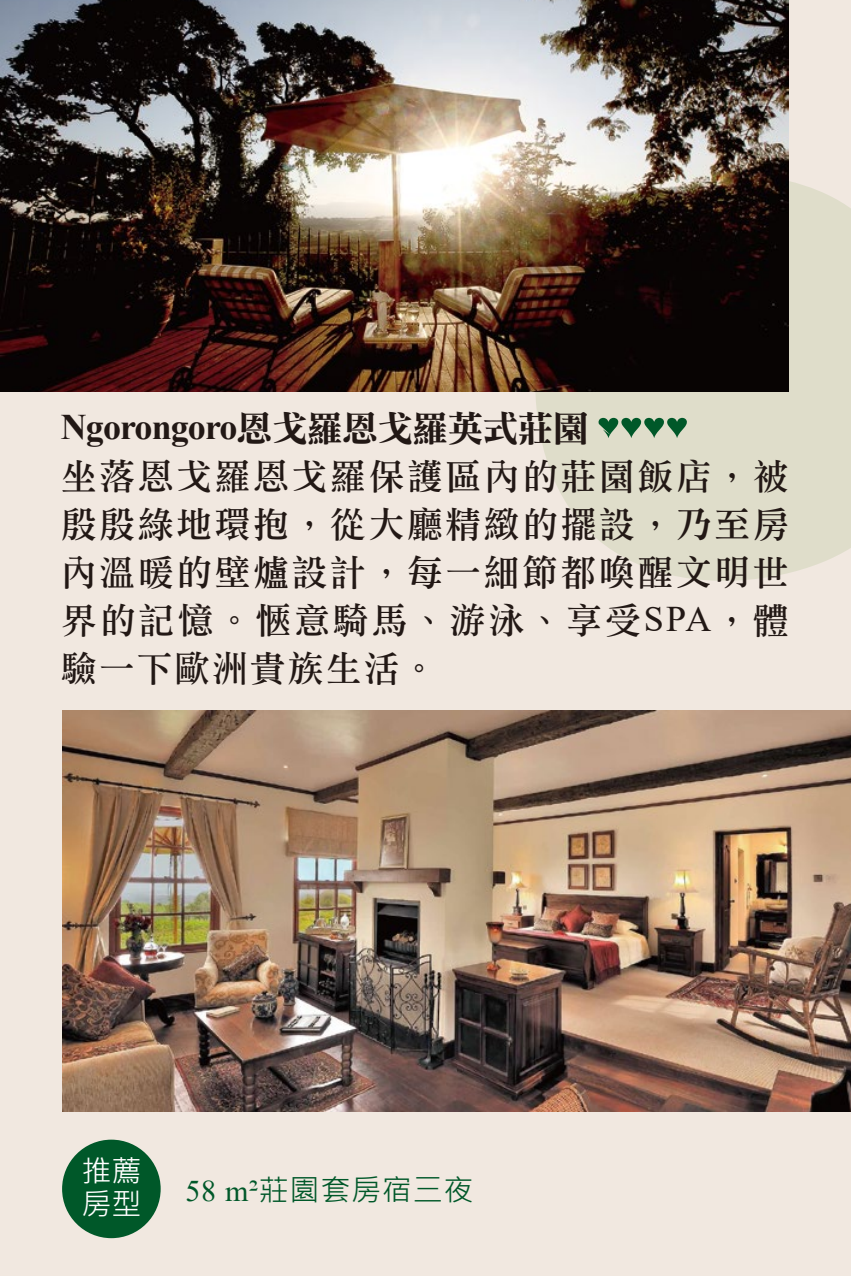
<style>
.page{position:relative;width:851px;height:1276px;background:#fff}
.page>*{position:absolute;margin:0;border:0;box-sizing:border-box;transform-origin:0 0}
.t1{font:36px/48px "DF Li Song W5 WIN BF";letter-spacing:.065em;color:#221815;text-align:justify}
.t2{font:700 36px "Times New Roman";letter-spacing:-.025em;color:#221815}
.t3{font:30px "Microsoft Jheng Hei";letter-spacing:.025em;color:#005829}
.t4{font:30px/33px "Microsoft Jheng Hei";color:#fff}
.s1{font-family:"DF Li Song W7 WIN BF";font-weight:400}
.s2{font-family:"Times New Roman"}
</style>
<div class="page">
<div style="left:0;top:0;width:850px;height:1276px;background:#f1e8e0"></div>
<svg style="left:535px;top:172px;width:315px;height:409px;background:#e0ddcc"></svg>
<div style="left:62px;top:1139px;width:99px;height:99px;background:#005829;border-radius:50%"></div>
<svg style="left:598px;top:418px;width:88px;height:20px;background:#6e9978"></svg>
<img style="left:0;top:0;width:788px;height:392px">
<img style="left:62px;top:711px;width:788px;height:400px">
<p class="t2" style="left:61px;top:401px;width:529px">Ngorongoro<span class="s1">恩戈羅恩戈羅英式莊園</span></p>
<p class="t1" style="left:61px;top:452px;width:729px">坐落恩戈羅恩戈羅保護區內的莊園飯店，被殷殷綠地環抱，從大廳精緻的擺設，乃至房內溫暖的壁爐設計，每一細節都喚醒文明世界的記憶。愜意騎馬、游泳、享受<span class="s2">SPA</span>，體驗一下歐洲貴族生活。</p>
<p class="t4" style="left:81px;top:1154px;width:62px">推薦房型</p>
<p class="t3" style="left:185px;top:1171px;width:289px"><span class="s2">58 m2</span>莊園套房宿三夜</p>
</div>
